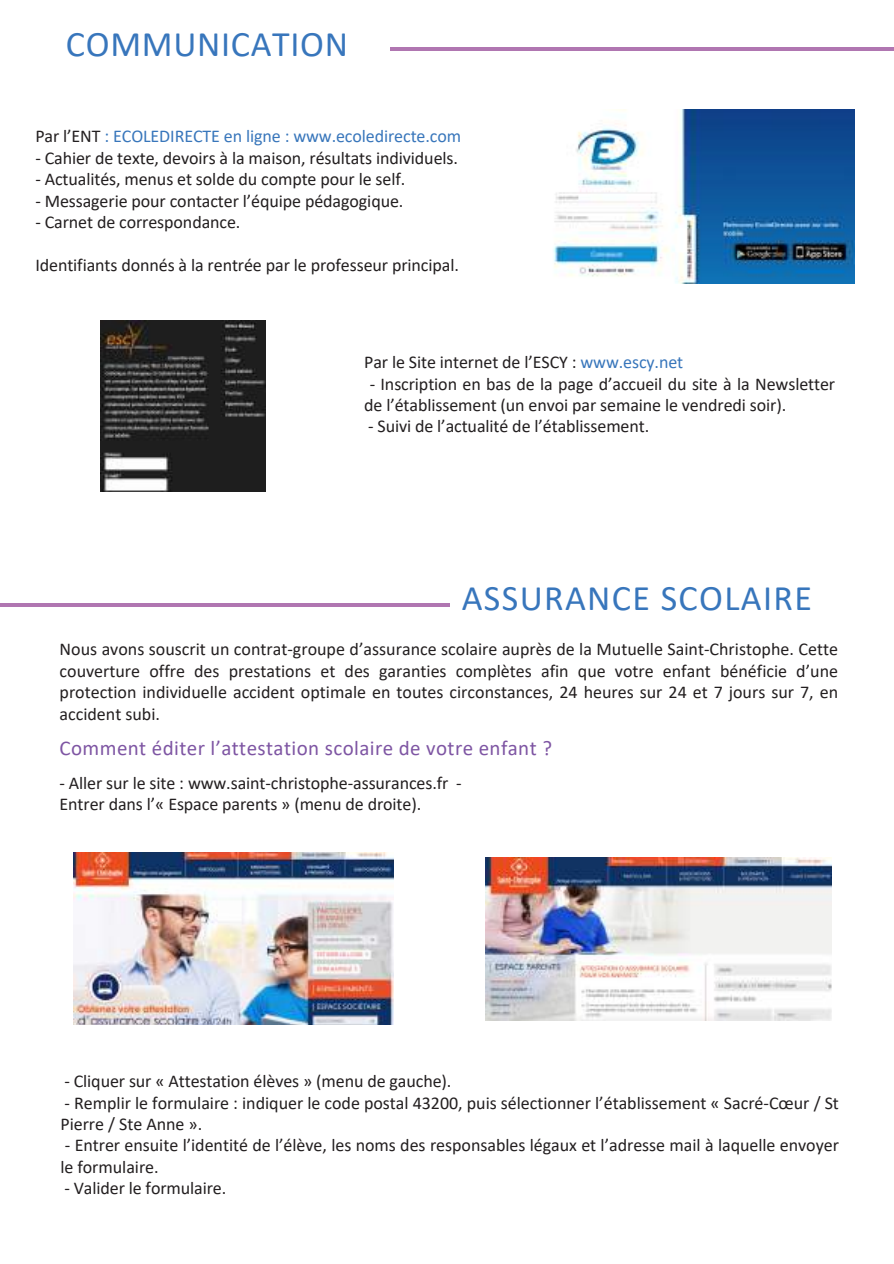
<style>
.page{position:relative;width:894px;height:1264px;background:#fff}
.page>*{position:absolute;margin:0;border:0;box-sizing:border-box;transform-origin:0 0}
.t1{font:36px "Calibri";letter-spacing:.035em;color:#3876bc}
.t2{font:21px "Calibri";letter-spacing:.02em;color:#7e55a3}
.t3{font:18px/21.3px "Calibri";letter-spacing:-.005em;color:#231f20}
.t4{font:18px "Calibri";letter-spacing:-.005em;color:#3876bb}
.s1{color:#231f20}
.s2{color:#3876bb}
</style>
<div class="page">
<img style="left:553px;top:109px;width:300px;height:174px">
<img style="left:100px;top:320px;width:166px;height:171px">
<hr style="left:0;top:603px;width:449px;height:4px;background:#b076b1">
<hr style="left:390px;top:47px;width:503px;height:4px;background:#b076b1">
<img style="left:73px;top:852px;width:320px;height:172px">
<img style="left:485px;top:857px;width:346px;height:163px">
<h1 class="t1" style="left:66px;top:28px;width:283px">COMMUNICATION</h1>
<p class="t4" style="left:35px;top:129px;width:427px"><span class="s1">Par l’ENT</span> : ECOLEDIRECTE en ligne : www.ecoledirecte.com</p>
<p class="t3" style="left:35px;top:149px;width:424px">- Cahier de texte, devoirs à la maison, résultats individuels.</p>
<p class="t3" style="left:35px;top:170px;width:371px">- Actualités, menus et solde du compte pour le self.</p>
<p class="t3" style="left:35px;top:191px;width:369px">- Messagerie pour contacter l’équipe pédagogique.</p>
<p class="t3" style="left:35px;top:213px;width:206px">- Carnet de correspondance.</p>
<p class="t3" style="left:35px;top:255px;width:425px">Identifiants donnés à la rentrée par le professeur principal.</p>
<p class="t3" style="left:364px;top:353px;width:320px">Par le Site internet de l’ESCY : <span class="s2">www.escy.net</span></p>
<p class="t3" style="left:364px;top:374px;width:472px;text-indent:5px">- Inscription en bas de la page d’accueil du site à la Newsletter de l’établissement (un envoi par semaine le vendredi soir).</p>
<p class="t3" style="left:368px;top:417px;width:282px">- Suivi de l’actualité de l’établissement.</p>
<h1 class="t1" style="left:461px;top:582px;width:351px">ASSURANCE SCOLAIRE</h1>
<p class="t3" style="left:60px;top:640px;width:779px;text-align:justify">Nous avons souscrit un contrat-groupe d’assurance scolaire auprès de la Mutuelle Saint-Christophe. Cette couverture offre des prestations et des garanties complètes afin que votre enfant bénéficie d’une protection individuelle accident optimale en toutes circonstances, 24 heures sur 24 et 7 jours sur 7, en accident subi.</p>
<p class="t2" style="left:60px;top:739px;width:494px">Comment éditer l’attestation scolaire de votre enfant ?</p>
<p class="t3" style="left:60px;top:773px;width:403px">- Aller sur le site : www.saint-christophe-assurances.fr -<br>Entrer dans l’« Espace parents » (menu de droite).</p>
<p class="t3" style="left:64px;top:1072px;width:388px">- Cliquer sur « Attestation élèves » (menu de gauche).</p>
<p class="t3" style="left:60px;top:1093px;width:779px">- Remplir le formulaire : indiquer le code postal 43200, puis sélectionner l’établissement « Sacré-Cœur / St<br>Pierre / Ste Anne ».</p>
<p class="t3" style="left:60px;top:1136px;width:779px">- Entrer ensuite l’identité de l’élève, les noms des responsables légaux et l’adresse mail à laquelle envoyer le formulaire.</p>
<p class="t3" style="left:64px;top:1178px;width:163px">- Valider le formulaire.</p>
</div>
